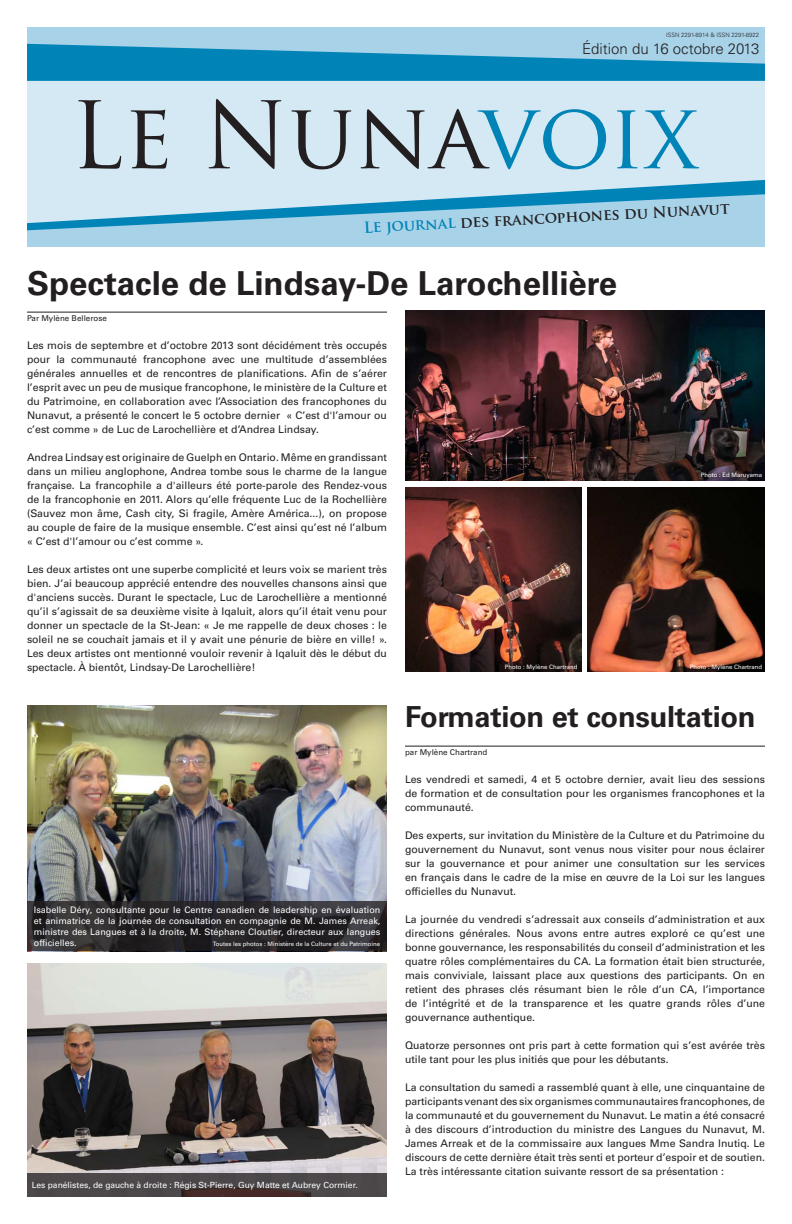
<style>
.page{position:relative;width:792px;height:1224px;background:#fff}
.page>*{position:absolute;margin:0;border:0;box-sizing:border-box;transform-origin:0 0}
.t1{font:90.4px "Trajan Pro";color:#231f20}
.Heading_1{font:700 33px "Univers LT Std";color:#231f20}
.Heading_1-2{font:700 29px "Univers LT Std";letter-spacing:-.01em;color:#231f20}
.t2{font:700 15px "Trajan Pro";color:#231f20}
.t3{font:300 15px "Univers LT Std";color:#231f20}
.Body_Text{font:10.5px/14px "Univers LT Std";color:#231f20;text-align:justify}
.Body_Text-2{font:9px/11px "Univers LT Std";color:#fff;text-align:justify}
.Body_Text-3{font:8.5px "Univers LT Std";color:#fff}
.Rule_Above{font:8px "Univers LT Std";color:#231f20}
.t4{font:6px "Univers LT Std";color:#fff}
.t5{font:300 6px "Univers LT Std";color:#231f20}
.s1{color:#0083b7}
</style>
<div class="page">
<div style="left:27px;top:162px;width:738px;height:85px;background:#a7d2e8"></div>
<div style="left:27px;top:27px;width:738px;height:88px;background:#a7d2e8"></div>
<svg style="left:27px;top:44px;width:738px;height:37px;fill:#0083b7"></svg>
<svg style="left:27px;top:223px;width:149px;height:7px"></svg>
<svg style="left:27px;top:81px;width:738px;height:142px;background:#c2dfee"></svg>
<hr style="left:27px;top:312px;width:360px;height:1px;background:#231f20">
<hr style="left:405px;top:746px;width:360px;height:1px;background:#231f20">
<img style="left:405px;top:311px;width:360px;height:169px">
<img style="left:405px;top:487px;width:176px;height:184px">
<img style="left:587px;top:487px;width:178px;height:184px">
<img style="left:27px;top:963px;width:360px;height:210px">
<img style="left:27px;top:706px;width:360px;height:195px">
<svg style="left:27px;top:901px;width:360px;height:50px;background:#2b292c"></svg>
<svg style="left:27px;top:1173px;width:360px;height:24px;background:#4a4345"></svg>
<p class="t5" style="left:666px;top:31px;width:95px">ISSN 2291-8914 &amp; ISSN 2291-8922</p>
<p class="t3" style="left:582px;top:39px;width:179px">Édition du 16 octobre 2013</p>
<p class="t1" style="left:70px;top:78px;width:631px">Le Nuna<span class="s1">voix</span></p>
<p class="t2" style="left:363px;top:218px;width:368px;rotate:-3deg"><span class="s1">Le journal</span> des francophones du Nunavut</p>
<p class="Heading_1" style="left:27px;top:264px;width:592px">Spectacle de Lindsay-De Larochellière</p>
<p class="Rule_Above" style="left:27px;top:313px;width:81px">Par Mylène Bellerose</p>
<p class="Body_Text" style="left:27px;top:338px;width:362px">Les mois de septembre et d’octobre 2013 sont décidément très occupés pour la communauté francophone avec une multitude d’assemblées générales annuelles et de rencontres de planifications. Afin de s’aérer l’esprit avec un peu de musique francophone, le ministère de la Culture et du Patrimoine, en collaboration avec l’Association des francophones du Nunavut, a présenté le concert le 5 octobre dernier « C’est d'l’amour ou c’est comme » de Luc de Larochellière et d’Andrea Lindsay.</p>
<p class="Body_Text" style="left:27px;top:450px;width:362px">Andrea Lindsay est originaire de Guelph en Ontario. Même en grandissant dans un milieu anglophone, Andrea tombe sous le charme de la langue française. La francophile a d'ailleurs été porte-parole des Rendez-vous de la francophonie en 2011. Alors qu’elle fréquente Luc de la Rochellière (Sauvez mon âme, Cash city, Si fragile, Amère América...), on propose au couple de faire de la musique ensemble. C’est ainsi qu’est né l’album « C’est d'l’amour ou c’est comme ».</p>
<p class="Body_Text" style="left:27px;top:562px;width:362px">Les deux artistes ont une superbe complicité et leurs voix se marient très bien. J’ai beaucoup apprécié entendre des nouvelles chansons ainsi que d'anciens succès. Durant le spectacle, Luc de Larochellière a mentionné qu’il s’agissait de sa deuxième visite à Iqaluit, alors qu’il était venu pour donner un spectacle de la St-Jean: « Je me rappelle de deux choses : le soleil ne se couchait jamais et il y avait une pénurie de bière en ville! ».<br>Les deux artistes ont mentionné vouloir revenir à Iqaluit dès le début du spectacle. À bientôt, Lindsay-De Larochellière!</p>
<p class="Body_Text-2" style="left:34px;top:904px;width:348px">Isabelle Déry, consultante pour le Centre canadien de leadership en évaluation et animatrice de la journée de consultation en compagnie de M. James Arreak, ministre des Langues et à la droite, M. Stéphane Cloutier, directeur aux langues officielles.</p>
<p class="t4" style="left:213px;top:940px;width:169px">Toutes les photos : Ministère de la Culture et du Patrimoine</p>
<p class="Body_Text-3" style="left:32px;top:1180px;width:328px">Les panélistes, de gauche à droite : Régis St-Pierre, Guy Matte et Aubrey Cormier.</p>
<p class="t4" style="left:701px;top:471px;width:63px">Photo : Ed Maruyama</p>
<p class="t4" style="left:505px;top:663px;width:74px">Photo : Mylène Chartrand</p>
<p class="t4" style="left:690px;top:663px;width:74px">Photo : Mylène Chartrand</p>
<p class="Heading_1-2" style="left:405px;top:699px;width:352px">Formation et consultation</p>
<p class="Rule_Above" style="left:405px;top:747px;width:84px">par Mylène Chartrand</p>
<p class="Body_Text" style="left:405px;top:772px;width:362px">Les vendredi et samedi, 4 et 5 octobre dernier, avait lieu des sessions de formation et de consultation pour les organismes francophones et la communauté.</p>
<p class="Body_Text" style="left:405px;top:828px;width:362px">Des experts, sur invitation du Ministère de la Culture et du Patrimoine du gouvernement du Nunavut, sont venus nous visiter pour nous éclairer sur la gouvernance et pour animer une consultation sur les services en français dans le cadre de la mise en œuvre de la Loi sur les langues officielles du Nunavut.</p>
<p class="Body_Text" style="left:405px;top:912px;width:362px">La journée du vendredi s’adressait aux conseils d’administration et aux directions générales. Nous avons entre autres exploré ce qu’est une bonne gouvernance, les responsabilités du conseil d’administration et les quatre rôles complémentaires du CA. La formation était bien structurée, mais conviviale, laissant place aux questions des participants. On en retient des phrases clés résumant bien le rôle d’un CA, l’importance de l’intégrité et de la transparence et les quatre grands rôles d’une gouvernance authentique.</p>
<p class="Body_Text" style="left:405px;top:1038px;width:362px">Quatorze personnes ont pris part à cette formation qui s’est avérée très utile tant pour les plus initiés que pour les débutants.</p>
<p class="Body_Text" style="left:405px;top:1080px;width:362px">La consultation du samedi a rassemblé quant à elle, une cinquantaine de participants venant des six organismes communautaires francophones, de la communauté et du gouvernement du Nunavut. Le matin a été consacré à des discours d’introduction du ministre des Langues du Nunavut, M.<br>James Arreak et de la commissaire aux langues Mme Sandra Inutiq. Le discours de cette dernière était très senti et porteur d’espoir et de soutien.<br>La très intéressante citation suivante ressort de sa présentation :</p>
</div>
